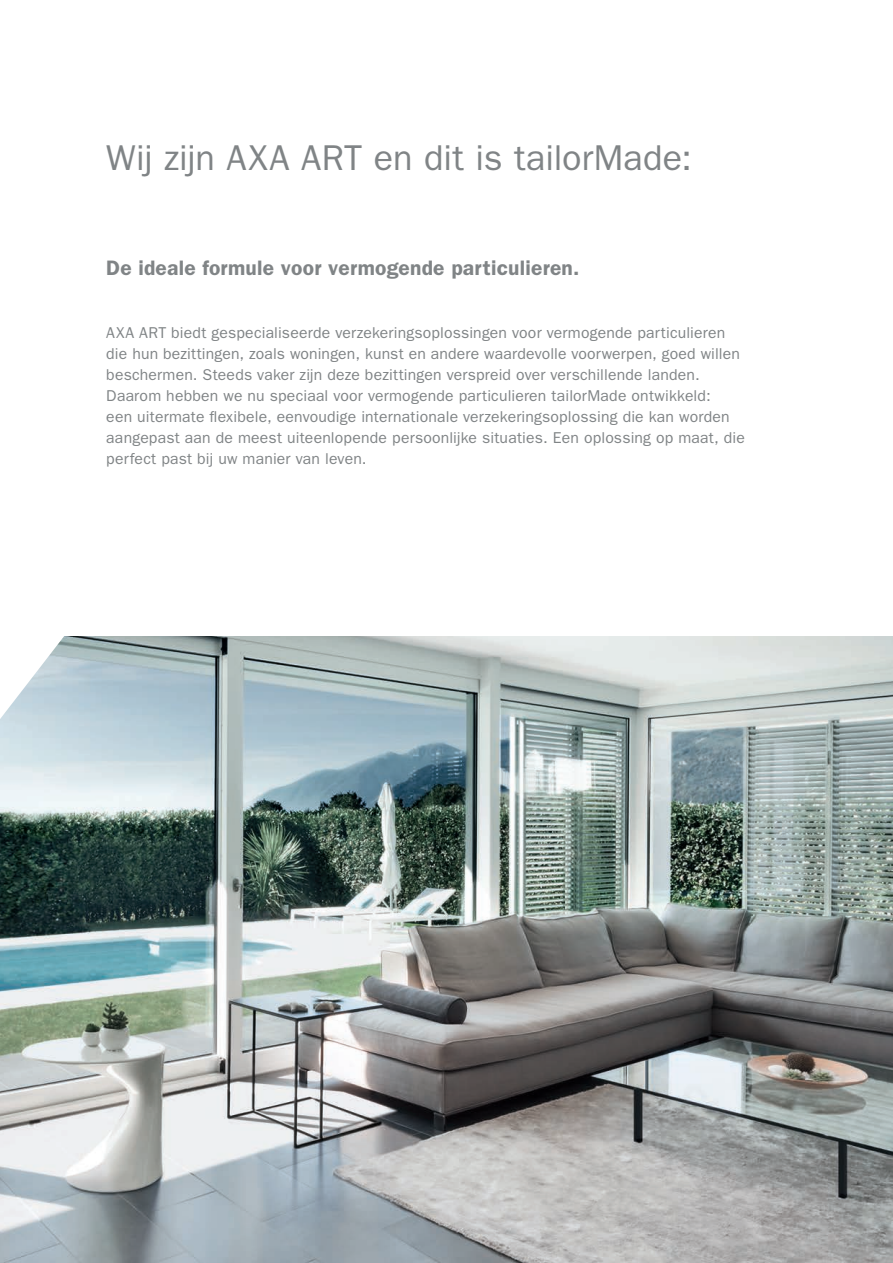
<style>
.page{position:relative;width:893px;height:1263px;background:#fff}
.page>*{position:absolute;margin:0;border:0;box-sizing:border-box;transform-origin:0 0}
.t1{font:36px "ITC Franklin Gothic Std";color:#808486}
.t2{font:600 21px "ITC Franklin Gothic Std";letter-spacing:.01em;color:#808486}
.t3{font:15.75px/21px "ITC Franklin Gothic Std";letter-spacing:.01em;color:#808486}
</style>
<div class="page">
<img style="left:0;top:636px;width:893px;height:627px">
<svg style="left:0;top:636px;width:67px;height:104px"></svg>
<h1 class="t1" style="left:106px;top:137px;width:587px">Wij zijn AXA ART en dit is tailorMade:</h1>
<h2 class="t2" style="left:106px;top:255px;width:475px">De ideale formule voor vermogende particulieren.</h2>
<p class="t3" style="left:106px;top:322px;width:640px">AXA ART biedt gespecialiseerde verzekeringsoplossingen voor vermogende particulieren die hun bezittingen, zoals woningen, kunst en andere waardevolle voorwerpen, goed willen beschermen. Steeds vaker zijn deze bezittingen verspreid over verschillende landen.<br>Daarom hebben we nu speciaal voor vermogende particulieren tailorMade ontwikkeld:<br>een uitermate flexibele, eenvoudige internationale verzekeringsoplossing die kan worden aangepast aan de meest uiteenlopende persoonlijke situaties. Een oplossing op maat, die perfect past bij uw manier van leven.</p>
</div>
